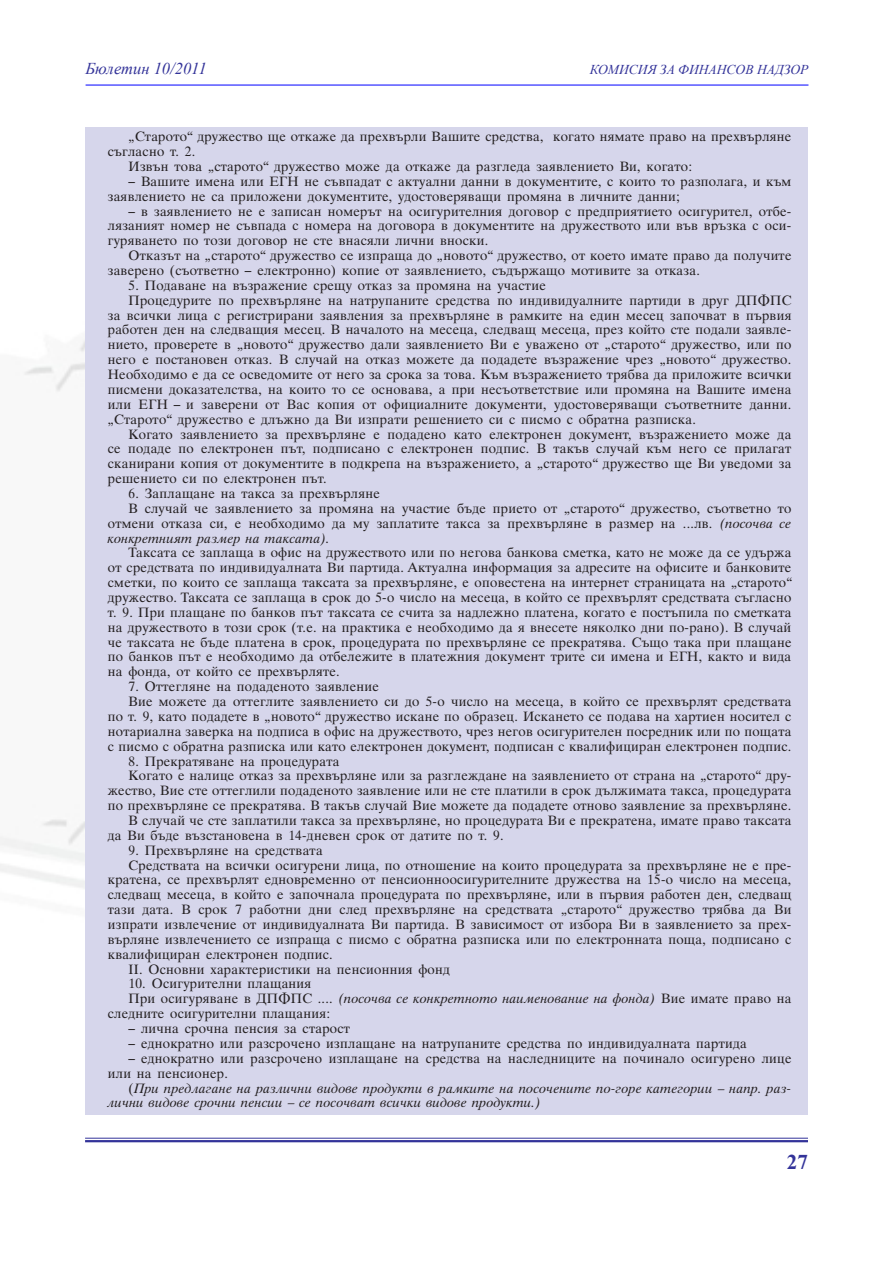
<style>
.page{position:relative;width:893px;height:1263px;background:#fff}
.page>*{position:absolute;margin:0;border:0;box-sizing:border-box;transform-origin:0 0}
.t1{font:700 21px "Times New Roman";color:#339}
.t2{font:italic 16.5px "Times New Roman";color:#339}
.t3{font:italic 13.5px "Times New Roman";color:#339}
.t4{font:13.2px/14.9px "Timok CYR";letter-spacing:.025em;color:#231f20}
.t5{font:italic 13.2px "Timok CYR";letter-spacing:.02em;color:#231f20}
.s1{font-style:italic}
.s2{font-style:normal}
</style>
<div class="page">
<hr style="left:85px;top:1138px;width:723px;height:1px;background:#339">
<hr style="left:85px;top:1140px;width:723px;height:2px;background:#339">
<hr style="left:86px;top:85px;width:722px;height:1px;background:#00f">
<div style="left:85px;top:127px;width:723px;height:987px;background:#d6d6eb"></div>
<p class="t2" style="left:86px;top:57px;width:123px">Бюлетин 10/2011</p>
<p class="t3" style="left:590px;top:60px;width:220px">КОМИСИЯ ЗА ФИНАНСОВ НАДЗОР</p>
<p class="t4" style="left:129px;top:129px;width:664px">„Старото“ дружество ще откаже да прехвърли Вашите средства, когато нямате право на прехвърляне</p>
<p class="t4" style="left:108px;top:144px;width:89px">съгласно т. 2.</p>
<p class="t4" style="left:129px;top:159px;width:565px">Извън това „старото“ дружество може да откаже да разгледа заявлението Ви, когато:</p>
<p class="t4" style="left:108px;top:174px;width:685px;text-indent:21px">– Вашите имена или ЕГН не съвпадат с актуални данни в документите, с които то разполага, и към заявлението не са приложени документите, удостоверяващи промяна в личните данни;</p>
<p class="t4" style="left:129px;top:204px;width:664px">– в заявлението не е записан номерът на осигурителния договор с предприятието осигурител, отбе-</p>
<p class="t4" style="left:108px;top:218px;width:685px">лязаният номер не съвпада с номера на договора в документите на дружеството или във връзка с оси-</p>
<p class="t4" style="left:108px;top:233px;width:382px">гуряването по този договор не сте внасяли лични вноски.</p>
<p class="t4" style="left:129px;top:248px;width:664px">Отказът на „старото“ дружество се изпраща до „новото“ дружество, от което имате право да получите</p>
<p class="t4" style="left:108px;top:263px;width:594px">заверено (съответно – електронно) копие от заявлението, съдържащо мотивите за отказа.</p>
<p class="t4" style="left:129px;top:278px;width:419px">5. Подаване на възражение срещу отказ за промяна на участие</p>
<p class="t4" style="left:129px;top:293px;width:664px">Процедурите по прехвърляне на натрупаните средства по индивидуалните партиди в друг ДПФПС</p>
<p class="t4" style="left:108px;top:308px;width:685px">за всички лица с регистрирани заявления за прехвърляне в рамките на един месец започват в първия</p>
<p class="t4" style="left:108px;top:323px;width:685px">работен ден на следващия месец. В началото на месеца, следващ месеца, през който сте подали заявле-</p>
<p class="t4" style="left:108px;top:337px;width:685px">нието, проверете в „новото“ дружество дали заявлението Ви е уважено от „старото“ дружество, или по</p>
<p class="t4" style="left:108px;top:352px;width:685px">него е постановен отказ. В случай на отказ можете да подадете възражение чрез „новото“ дружество.</p>
<p class="t4" style="left:108px;top:367px;width:685px">Необходимо е да се осведомите от него за срока за това. Към възражението трябва да приложите всички</p>
<p class="t4" style="left:108px;top:382px;width:685px">писмени доказателства, на които то се основава, а при несъответствие или промяна на Вашите имена</p>
<p class="t4" style="left:108px;top:397px;width:685px">или ЕГН – и заверени от Вас копия от официалните документи, удостоверяващи съответните данни.</p>
<p class="t4" style="left:108px;top:412px;width:590px">„Старото“ дружество е длъжно да Ви изпрати решението си с писмо с обратна разписка.</p>
<p class="t4" style="left:129px;top:427px;width:664px">Когато заявлението за прехвърляне е подадено като електронен документ, възражението може да</p>
<p class="t4" style="left:108px;top:441px;width:685px">се подаде по електронен път, подписано с електронен подпис. В такъв случай към него се прилагат</p>
<p class="t4" style="left:108px;top:456px;width:685px">сканирани копия от документите в подкрепа на възражението, а „старото“ дружество ще Ви уведоми за</p>
<p class="t4" style="left:108px;top:471px;width:220px">решението си по електронен път.</p>
<p class="t4" style="left:129px;top:486px;width:253px">6. Заплащане на такса за прехвърляне</p>
<p class="t4" style="left:129px;top:501px;width:664px">В случай че заявлението за промяна на участие бъде прието от „старото“ дружество, съответно то</p>
<p class="t4" style="left:108px;top:516px;width:685px">отмени отказа си, е необходимо да му заплатите такса за прехвърляне в размер на ...лв. <span class="s1">(посочва се</span></p>
<p class="t5" style="left:108px;top:530px;width:223px">конкретният размер на таксата).</p>
<p class="t4" style="left:129px;top:545px;width:664px">Таксата се заплаща в офис на дружеството или по негова банкова сметка, като не може да се удържа</p>
<p class="t4" style="left:108px;top:560px;width:685px">от средствата по индивидуалната Ви партида. Актуална информация за адресите на офисите и банковите</p>
<p class="t4" style="left:108px;top:575px;width:686px">сметки, по които се заплаща таксата за прехвърляне, е оповестена на интернет страницата на „старото“</p>
<p class="t4" style="left:108px;top:590px;width:685px">дружество. Таксата се заплаща в срок до 5-о число на месеца, в който се прехвърлят средствата съгласно</p>
<p class="t4" style="left:108px;top:605px;width:685px">т. 9. При плащане по банков път таксата се счита за надлежно платена, когато е постъпила по сметката</p>
<p class="t4" style="left:108px;top:620px;width:685px">на дружеството в този срок (т.е. на практика е необходимо да я внесете няколко дни по-рано). В случай</p>
<p class="t4" style="left:108px;top:635px;width:685px">че таксата не бъде платена в срок, процедурата по прехвърляне се прекратява. Също така при плащане</p>
<p class="t4" style="left:108px;top:649px;width:685px">по банков път е необходимо да отбележите в платежния документ трите си имена и ЕГН, както и вида</p>
<p class="t4" style="left:108px;top:664px;width:234px">на фонда, от който се прехвърляте.</p>
<p class="t4" style="left:129px;top:679px;width:252px">7. Оттегляне на подаденото заявление</p>
<p class="t4" style="left:129px;top:694px;width:664px">Вие можете да оттеглите заявлението си до 5-о число на месеца, в който се прехвърлят средствата</p>
<p class="t4" style="left:108px;top:709px;width:685px">по т. 9, като подадете в „новото“ дружество искане по образец. Искането се подава на хартиен носител с</p>
<p class="t4" style="left:108px;top:724px;width:685px">нотариална заверка на подписа в офис на дружеството, чрез негов осигурителен посредник или по пощата</p>
<p class="t4" style="left:108px;top:739px;width:685px">с писмо с обратна разписка или като електронен документ, подписан с квалифициран електронен подпис.</p>
<p class="t4" style="left:129px;top:754px;width:212px">8. Прекратяване на процедурата</p>
<p class="t4" style="left:129px;top:768px;width:664px">Когато е налице отказ за прехвърляне или за разглеждане на заявлението от страна на „старото“ дру-</p>
<p class="t4" style="left:108px;top:783px;width:685px">жество, Вие сте оттеглили подаденото заявление или не сте платили в срок дължимата такса, процедурата</p>
<p class="t4" style="left:108px;top:798px;width:685px">по прехвърляне се прекратява. В такъв случай Вие можете да подадете отново заявление за прехвърляне.</p>
<p class="t4" style="left:129px;top:813px;width:664px">В случай че сте заплатили такса за прехвърляне, но процедурата Ви е прекратена, имате право таксата</p>
<p class="t4" style="left:108px;top:828px;width:397px">да Ви бъде възстановена в 14-дневен срок от датите по т. 9.</p>
<p class="t4" style="left:129px;top:843px;width:196px">9. Прехвърляне на средствата</p>
<p class="t4" style="left:129px;top:858px;width:664px">Средствата на всички осигурени лица, по отношение на които процедурата за прехвърляне не е пре-</p>
<p class="t4" style="left:108px;top:872px;width:685px">кратена, се прехвърлят едновременно от пенсионноосигурителните дружества на 15-о число на месеца,</p>
<p class="t4" style="left:108px;top:887px;width:685px">следващ месеца, в който е започнала процедурата по прехвърляне, или в първия работен ден, следващ</p>
<p class="t4" style="left:108px;top:902px;width:685px">тази дата. В срок 7 работни дни след прехвърляне на средствата „старото“ дружество трябва да Ви</p>
<p class="t4" style="left:108px;top:917px;width:685px">изпрати извлечение от индивидуалната Ви партида. В зависимост от избора Ви в заявлението за прех-</p>
<p class="t4" style="left:108px;top:932px;width:685px">върляне извлечението се изпраща с писмо с обратна разписка или по електронната поща, подписано с</p>
<p class="t4" style="left:108px;top:947px;width:226px">квалифициран електронен подпис.</p>
<p class="t4" style="left:129px;top:962px;width:323px">ІІ. Основни характеристики на пенсионния фонд</p>
<p class="t4" style="left:129px;top:976px;width:184px">10. Осигурителни плащания</p>
<p class="t5" style="left:129px;top:991px;width:664px"><span class="s2">При осигуряване в ДПФПС ....</span> (посочва се конкретното наименование на фонда) <span class="s2">Вие имате право на</span></p>
<p class="t4" style="left:108px;top:1006px;width:224px">следните осигурителни плащания:</p>
<p class="t4" style="left:129px;top:1021px;width:223px">– лична срочна пенсия за старост</p>
<p class="t4" style="left:129px;top:1036px;width:620px">– еднократно или разсрочено изплащане на натрупаните средства по индивидуалната партида</p>
<p class="t4" style="left:129px;top:1051px;width:664px">– еднократно или разсрочено изплащане на средства на наследниците на починало осигурено лице</p>
<p class="t4" style="left:108px;top:1066px;width:122px">или на пенсионер.</p>
<p class="t5" style="left:129px;top:1080px;width:664px"><span class="s2">(</span>При предлагане на различни видове продукти в рамките на посочените по-горе категории – напр. раз-</p>
<p class="t5" style="left:108px;top:1095px;width:434px">лични видове срочни пенсии – се посочват всички видове продукти.)</p>
<h1 class="t1" style="left:787px;top:1148px;width:11px">27</h1>
</div>
